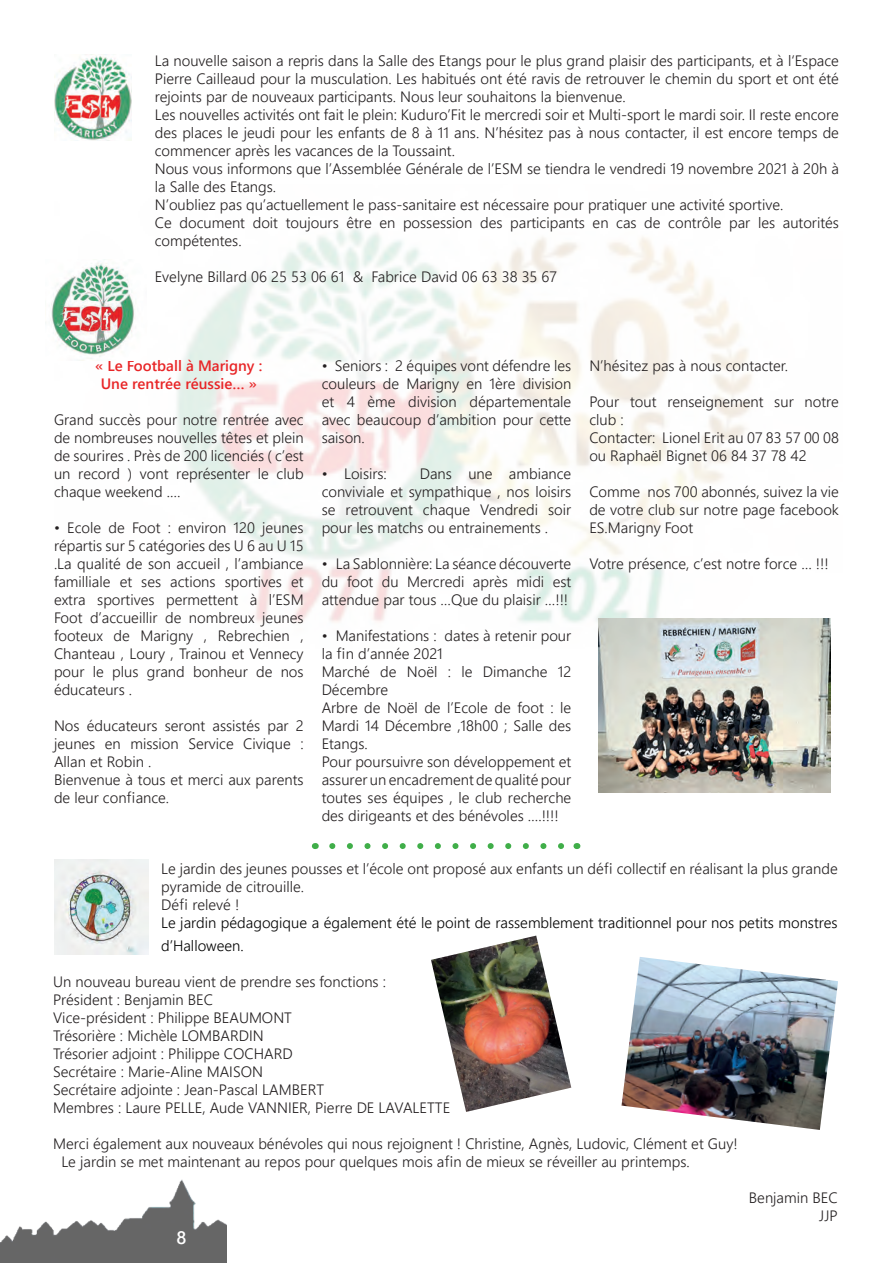
<style>
.page{position:relative;width:893px;height:1263px;background:#fff}
.page>*{position:absolute;margin:0;border:0;box-sizing:border-box;transform-origin:0 0}
.t1{font:600 18px "Yu Gothic UI";color:#fff}
.t2{font:300 15px/18px "Yu Gothic UI";color:#231f20}
.t3{font:300 15px/23.4px "Yu Gothic UI";color:#000}
.t4{font:700 15px/18px "Yu Gothic UI";color:#e82527;text-align:center}
</style>
<div class="page">
<img style="left:81px;top:228px;width:750px;height:420px">
<img style="left:0;top:1179px;width:227px;height:84px">
<img style="left:54px;top:54px;width:78px;height:87px">
<img style="left:54px;top:860px;width:95px;height:95px">
<img style="left:598px;top:618px;width:232px;height:174px">
<img style="left:51px;top:259px;width:95px;height:101px">
<img style="left:431px;top:935px;width:140px;height:177px">
<img style="left:621px;top:957px;width:217px;height:173px">
<svg style="left:332px;top:843px;width:232px;height:6px"></svg>
<p class="t2" style="left:155px;top:50px;width:686px">La nouvelle saison a repris dans la Salle des Etangs pour le plus grand plaisir des participants, et à l‘Espace Pierre Cailleaud pour la musculation. Les habitués ont été ravis de retrouver le chemin du sport et ont été rejoints par de nouveaux participants. Nous leur souhaitons la bienvenue.<br>Les nouvelles activités ont fait le plein: Kuduro’Fit le mercredi soir et Multi-sport le mardi soir. Il reste encore des places le jeudi pour les enfants de 8 à 11 ans. N’hésitez pas à nous contacter, il est encore temps de commencer après les vacances de la Toussaint.<br>Nous vous informons que l’Assemblée Générale de l’ESM se tiendra le vendredi 19 novembre 2021 à 20h à la Salle des Etangs.<br>N’oubliez pas qu’actuellement le pass-sanitaire est nécessaire pour pratiquer une activité sportive.<br>Ce document doit toujours être en possession des participants en cas de contrôle par les autorités compétentes.</p>
<p class="t2" style="left:155px;top:266px;width:404px">Evelyne Billard 06 25 53 06 61 &amp; Fabrice David 06 63 38 35 67</p>
<p class="t4" style="left:95px;top:357px;width:168px">« Le Football à Marigny :<br>Une rentrée réussie… »</p>
<p class="t2" style="left:54px;top:409px;width:251px;text-align:justify">Grand succès pour notre rentrée avec de nombreuses nouvelles têtes et plein de sourires . Près de 200 licenciés ( c’est un record ) vont représenter le club chaque weekend .…</p>
<p class="t2" style="left:54px;top:517px;width:251px;text-align:justify">• Ecole de Foot : environ 120 jeunes répartis sur 5 catégories des U 6 au U 15 .La qualité de son accueil , l’ambiance familliale et ses actions sportives et extra sportives permettent à l’ESM Foot d’accueillir de nombreux jeunes footeux de Marigny , Rebrechien , Chanteau , Loury , Trainou et Vennecy pour le plus grand bonheur de nos éducateurs .</p>
<p class="t2" style="left:54px;top:715px;width:251px">Nos éducateurs seront assistés par 2 jeunes en mission Service Civique :<br>Allan et Robin .<br>Bienvenue à tous et merci aux parents de leur confiance.</p>
<p class="t2" style="left:322px;top:355px;width:251px;text-align:justify">• Seniors : 2 équipes vont défendre les couleurs de Marigny en 1ère division et 4 ème division départementale avec beaucoup d’ambition pour cette saison.</p>
<p class="t2" style="left:322px;top:463px;width:67px">• Loisirs:</p>
<p class="t2" style="left:322px;top:463px;width:251px;text-align:justify;text-indent:98px">Dans une ambiance conviviale et sympathique , nos loisirs se retrouvent chaque Vendredi soir pour les matchs ou entrainements .</p>
<p class="t2" style="left:322px;top:553px;width:251px;text-align:justify">• La Sablonnière: La séance découverte du foot du Mercredi après midi est attendue par tous …Que du plaisir …!!!</p>
<p class="t2" style="left:322px;top:625px;width:251px">• Manifestations : dates à retenir pour la fin d’année 2021<br>Marché de Noël : le Dimanche 12<br>Décembre<br>Arbre de Noël de l’Ecole de foot : le<br>Mardi 14 Décembre ,18h00 ; Salle des<br>Etangs.<br>Pour poursuivre son développement et assurer un encadrement de qualité pour toutes ses équipes , le club recherche des dirigeants et des bénévoles ….!!!!</p>
<p class="t2" style="left:589px;top:355px;width:200px">N’hésitez pas à nous contacter.</p>
<p class="t2" style="left:589px;top:391px;width:251px">Pour tout renseignement sur notre club :<br>Contacter: Lionel Erit au 07 83 57 00 08 ou Raphaël Bignet 06 84 37 78 42</p>
<p class="t2" style="left:589px;top:481px;width:251px;text-align:justify">Comme nos 700 abonnés, suivez la vie de votre club sur notre page facebook ES.Marigny Foot</p>
<p class="t2" style="left:589px;top:553px;width:241px">Votre présence, c’est notre force … !!!</p>
<p class="t2" style="left:161px;top:858px;width:678px">Le jardin des jeunes pousses et l’école ont proposé aux enfants un défi collectif en réalisant la plus grande pyramide de citrouille.<br>Défi relevé !</p>
<p class="t3" style="left:161px;top:909px;width:678px">Le jardin pédagogique a également été le point de rassemblement traditionnel pour nos petits monstres d’Halloween.</p>
<p class="t2" style="left:53px;top:971px;width:399px">Un nouveau bureau vient de prendre ses fonctions :<br>Président : Benjamin BEC<br>Vice-président : Philippe BEAUMONT<br>Trésorière : Michèle LOMBARDIN<br>Trésorier adjoint : Philippe COCHARD<br>Secrétaire : Marie-Aline MAISON<br>Secrétaire adjointe : Jean-Pascal LAMBERT<br>Membres : Laure PELLE, Aude VANNIER, Pierre DE LAVALETTE</p>
<p class="t2" style="left:61px;top:1133px;width:678px;text-indent:-8px">Merci également aux nouveaux bénévoles qui nous rejoignent ! Christine, Agnès, Ludovic, Clément et Guy!<br>Le jardin se met maintenant au repos pour quelques mois afin de mieux se réveiller au printemps.</p>
<p class="t2" style="left:749px;top:1187px;width:90px;text-align:right">Benjamin BEC<br>JJP</p>
<p class="t1" style="left:177px;top:1227px;width:11px">8</p>
</div>
